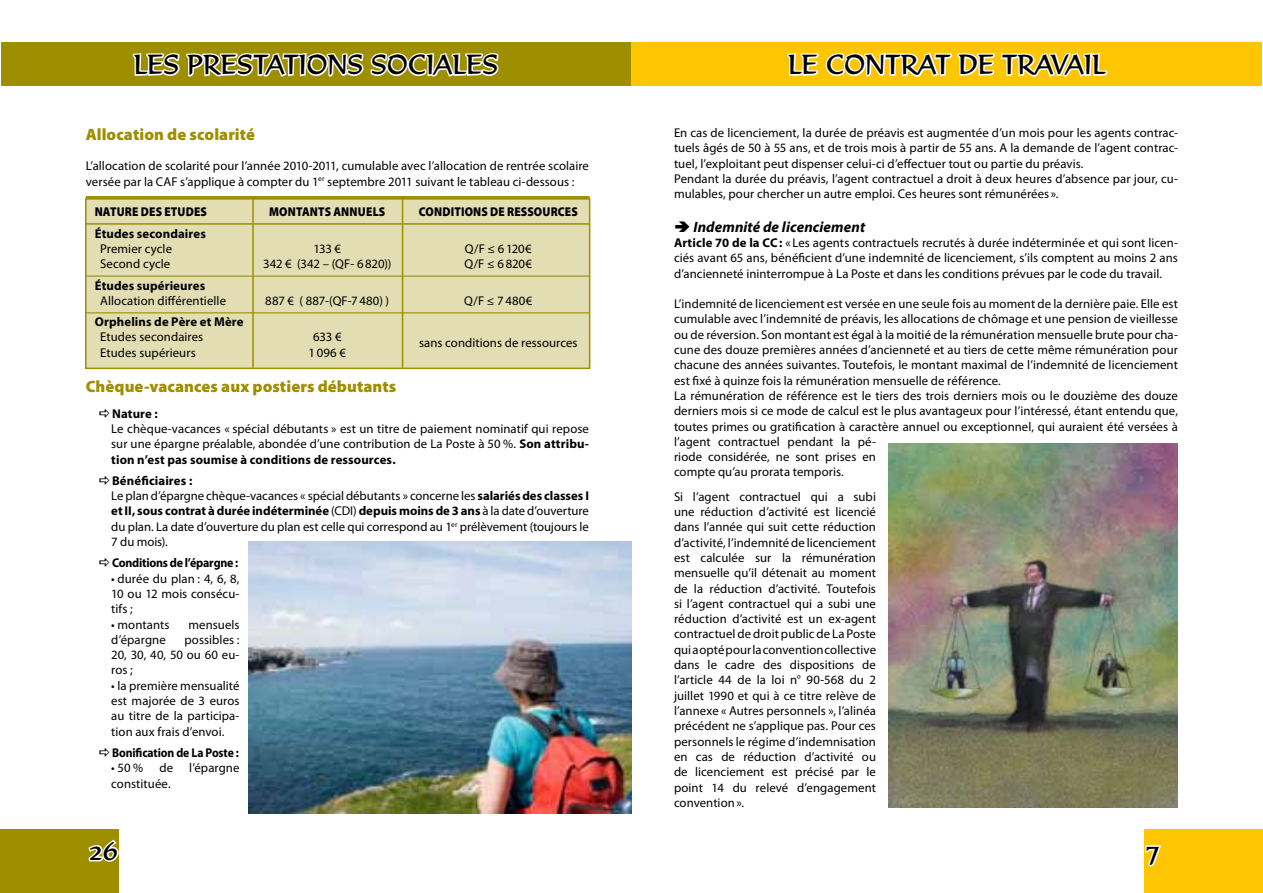
<style>
.page{position:relative;width:1263px;height:893px;background:#fff}
.page>*{position:absolute;margin:0;border:0;box-sizing:border-box;transform-origin:0 0}
.t1{font:27px "Formal 436 BT";color:#000}
.t2{font:900 16.5px "Myriad Pro";letter-spacing:.005em;color:#9e8f00}
.t3{font:italic 700 15px "Myriad Pro";letter-spacing:.005em;color:#000}
.t4{font:12.75px/15.3px "Myriad Pro";letter-spacing:.005em;color:#000;text-align:justify}
.t5{font:700 12.75px "Myriad Pro";letter-spacing:.01em;color:#000}
.t6{font:900 12.75px "Myriad Pro";letter-spacing:.015em;color:#000;scale:.9 1}
.t7{font:700 12.75px "Myriad Pro";letter-spacing:-.02em;color:#000;scale:.94 1}
.t8{font:700 12.75px "Myriad Pro";letter-spacing:-.01em;color:#000;scale:.92 1}
.s1{font-weight:700}
</style>
<div class="page">
<div style="left:0;top:829px;width:118px;height:64px;background:#9e8f00"></div>
<svg style="left:88px;top:838px;width:31px;height:25px"></svg>
<div style="left:1145px;top:829px;width:118px;height:64px;background:#fdc600"></div>
<svg style="left:1144px;top:843px;width:18px;height:25px"></svg>
<img style="left:248px;top:541px;width:383px;height:272px">
<div style="left:85px;top:198px;width:505px;height:171px;background:#e2ddb3;border:2px solid #9e8f00"></div>
<div style="left:1px;top:42px;width:630px;height:43px;background:#9e8f00"></div>
<svg style="left:131px;top:52px;width:369px;height:34px"></svg>
<hr style="left:86px;top:223px;width:504px;height:2px;background:#9e8f00">
<hr style="left:86px;top:276px;width:504px;height:1px;background:#9e8f00">
<hr style="left:86px;top:312px;width:504px;height:1px;background:#9e8f00">
<hr style="left:252px;top:199px;width:2px;height:169px;background:#9e8f00">
<hr style="left:402px;top:199px;width:1px;height:169px;background:#9e8f00">
<hr style="left:86px;top:196px;width:504px;height:3px;background:#9e8f00">
<div style="left:631px;top:42px;width:631px;height:43px;background:#fdc600"></div>
<svg style="left:787px;top:52px;width:321px;height:25px"></svg>
<img style="left:889px;top:443px;width:289px;height:365px">
<h1 class="t1" style="left:134px;top:48px;width:71px">LES PRESTATIONS</h1>
<h1 class="t1" style="left:371px;top:48px;width:18px">SOCIA</h1>
<h1 class="t1" style="left:453px;top:48px;width:30px">LES</h1>
<p class="t2" style="left:86px;top:123px;width:171px">Allocation de scolarité</p>
<p class="t4" style="left:86px;top:158px;width:505px">L’allocation de scolarité pour l’année 2010-2011, cumulable avec l’allocation de rentrée scolaire versée par la CAF s’applique à compter du 1<sup>er</sup> septembre 2011 suivant le tableau ci-dessous :</p>
<p class="t6" style="left:95px;top:203px;width:126px">NATURE DES ETUDES</p>
<p class="t6" style="left:269px;top:203px;width:130px">MONTANTS ANNUELS</p>
<p class="t6" style="left:419px;top:203px;width:178px">CONDITIONS DE RESSOURCES</p>
<p class="t5" style="left:95px;top:225px;width:113px">Études secondaires</p>
<p class="t4" style="left:100px;top:241px;width:73px">Premier cycle</p>
<p class="t4" style="left:313px;top:241px;width:29px">133 €</p>
<p class="t4" style="left:465px;top:241px;width:68px">Q/F ≤ 6120€</p>
<p class="t4" style="left:100px;top:256px;width:72px">Second cycle</p>
<p class="t4" style="left:263px;top:256px;width:130px">342 € (342 – (QF- 6820))</p>
<p class="t4" style="left:465px;top:256px;width:69px">Q/F ≤ 6820€</p>
<p class="t5" style="left:95px;top:277px;width:112px">Études supérieures</p>
<p class="t4" style="left:100px;top:293px;width:127px">Allocation différentielle</p>
<p class="t4" style="left:265px;top:293px;width:125px">887 € ( 887-(QF-7480) )</p>
<p class="t4" style="left:464px;top:293px;width:70px">Q/F ≤ 7480€</p>
<p class="t5" style="left:95px;top:314px;width:150px">Orphelins de Père et Mère</p>
<p class="t4" style="left:100px;top:329px;width:105px">Etudes secondaires</p>
<p class="t4" style="left:313px;top:329px;width:30px">633 €</p>
<p class="t4" style="left:419px;top:335px;width:160px">sans conditions de ressources</p>
<p class="t4" style="left:100px;top:345px;width:97px">Etudes supérieurs</p>
<p class="t4" style="left:309px;top:345px;width:39px">1096 €</p>
<p class="t2" style="left:86px;top:375px;width:312px">Chèque-vacances aux postiers débutants</p>
<p class="t5" style="left:112px;top:405px;width:47px">Nature :</p>
<p class="t4" style="left:111px;top:421px;width:479px">Le chèque-vacances « spécial débutants » est un titre de paiement nominatif qui repose sur une épargne préalable, abondée d’une contribution de La Poste à 50 %. <span class="s1">Son attribu&shy;tion n’est pas soumise à conditions de ressources.</span></p>
<p class="t4" style="left:111px;top:473px;width:479px;text-align:left"><span class="s1">Bénéficiaires :<br></span>Le plan d’épargne chèque-vacances « spécial débutants » concerne les <span class="s1">salariés des classes I et II, sous contrat à durée indéterminée</span> (CDI) <span class="s1">depuis moins de 3 ans</span> à la date d’ouverture du plan. La date d’ouverture du plan est celle qui correspond au 1<sup>er</sup> prélèvement (toujours le 7 du mois).</p>
<p class="t7" style="left:112px;top:555px;width:136px">Conditions de l’épargne :</p>
<p class="t4" style="left:111px;top:570px;width:130px">• durée du plan : 4, 6, 8, 10 ou 12 mois consécu&shy;tifs ;</p>
<p class="t4" style="left:111px;top:616px;width:60px">• montants</p>
<p class="t4" style="left:188px;top:616px;width:53px">mensuels</p>
<p class="t4" style="left:111px;top:632px;width:56px">d’épargne</p>
<p class="t4" style="left:111px;top:632px;width:130px;text-indent:73px">possibles :<br>20, 30, 40, 50 ou 60 eu&shy;ros ;</p>
<p class="t4" style="left:111px;top:678px;width:130px">• la première mensualité est majorée de 3 euros au titre de la participa&shy;tion aux frais d’envoi.</p>
<p class="t8" style="left:112px;top:744px;width:139px">Bonification de La Poste :</p>
<p class="t4" style="left:111px;top:760px;width:34px">•50%</p>
<p class="t4" style="left:159px;top:760px;width:15px">de</p>
<p class="t4" style="left:189px;top:760px;width:52px">l’épargne</p>
<p class="t4" style="left:111px;top:775px;width:61px">constituée.</p>
<h1 class="t1" style="left:788px;top:48px;width:57px">LE CONTRAT</h1>
<h1 class="t1" style="left:958px;top:48px;width:59px">DE TRAVAI</h1>
<h1 class="t1" style="left:1092px;top:48px;width:15px">L</h1>
<p class="t4" style="left:674px;top:125px;width:505px;text-align:left">En cas de licenciement, la durée de préavis est augmentée d’un mois pour les agents contrac&shy;tuels âgés de 50 à 55 ans, et de trois mois à partir de 55 ans. A la demande de l’agent contrac&shy;tuel, l’exploitant peut dispenser celui-ci d’effectuer tout ou partie du préavis.<br>Pendant la durée du préavis, l’agent contractuel a droit à deux heures d’absence par jour, cu&shy;mulables, pour chercher un autre emploi. Ces heures sont rémunérées ».</p>
<p class="t3" style="left:693px;top:217px;width:173px">Indemnité de licenciement</p>
<p class="t4" style="left:674px;top:235px;width:505px"><span class="s1">Article 70 de la CC:</span> « Les agents contractuels recrutés à durée indéterminée et qui sont licen&shy;ciés avant 65 ans, bénéficient d’une indemnité de licenciement, s’ils comptent au moins 2 ans d’ancienneté ininterrompue à La Poste et dans les conditions prévues par le code du travail.</p>
<p class="t4" style="left:674px;top:296px;width:505px;text-align:left">L’indemnité de licenciement est versée en une seule fois au moment de la dernière paie. Elle est cumulable avec l’indemnité de préavis, les allocations de chômage et une pension de vieillesse ou de réversion. Son montant est égal à la moitié de la rémunération mensuelle brute pour cha&shy;cune des douze premières années d’ancienneté et au tiers de cette même rémunération pour chacune des années suivantes. Toutefois, le montant maximal de l’indemnité de licenciement est fixé à quinze fois la rémunération mensuelle de référence.<br>La rémunération de référence est le tiers des trois derniers mois ou le douzième des douze derniers mois si ce mode de calcul est le plus avantageux pour l’intéressé, étant entendu que, toutes primes ou gratification à caractère annuel ou exceptionnel, qui auraient été versées à l’agent contractuel pendant la pé-<br>riode considérée, ne sont prises en<br>compte qu’au prorata temporis.</p>
<p class="t4" style="left:674px;top:489px;width:204px">Si l’agent contractuel qui a subi une réduction d’activité est licencié dans l’année qui suit cette réduction d’activité, l’indemnité de licenciement est calculée sur la rémunération mensuelle qu’il détenait au moment de la réduction d’activité. Toutefois si l’agent contractuel qui a subi une réduction d’activité est un ex-agent contractuel de droit public de La Poste qui a opté pour la convention collective dans le cadre des dispositions de l’article 44 de la loi n° 90-568 du 2 juillet 1990 et qui à ce titre relève de l’annexe « Autres personnels », l’alinéa précédent ne s’applique pas. Pour ces personnels le régime d’indemnisation en cas de réduction d’activité ou de licenciement est précisé par le point 14 du relevé d’engagement convention».</p>
<h1 class="t1" style="left:89px;top:834px;width:31px">26</h1>
<h1 class="t1" style="left:1145px;top:834px;width:17px">7</h1>
</div>
